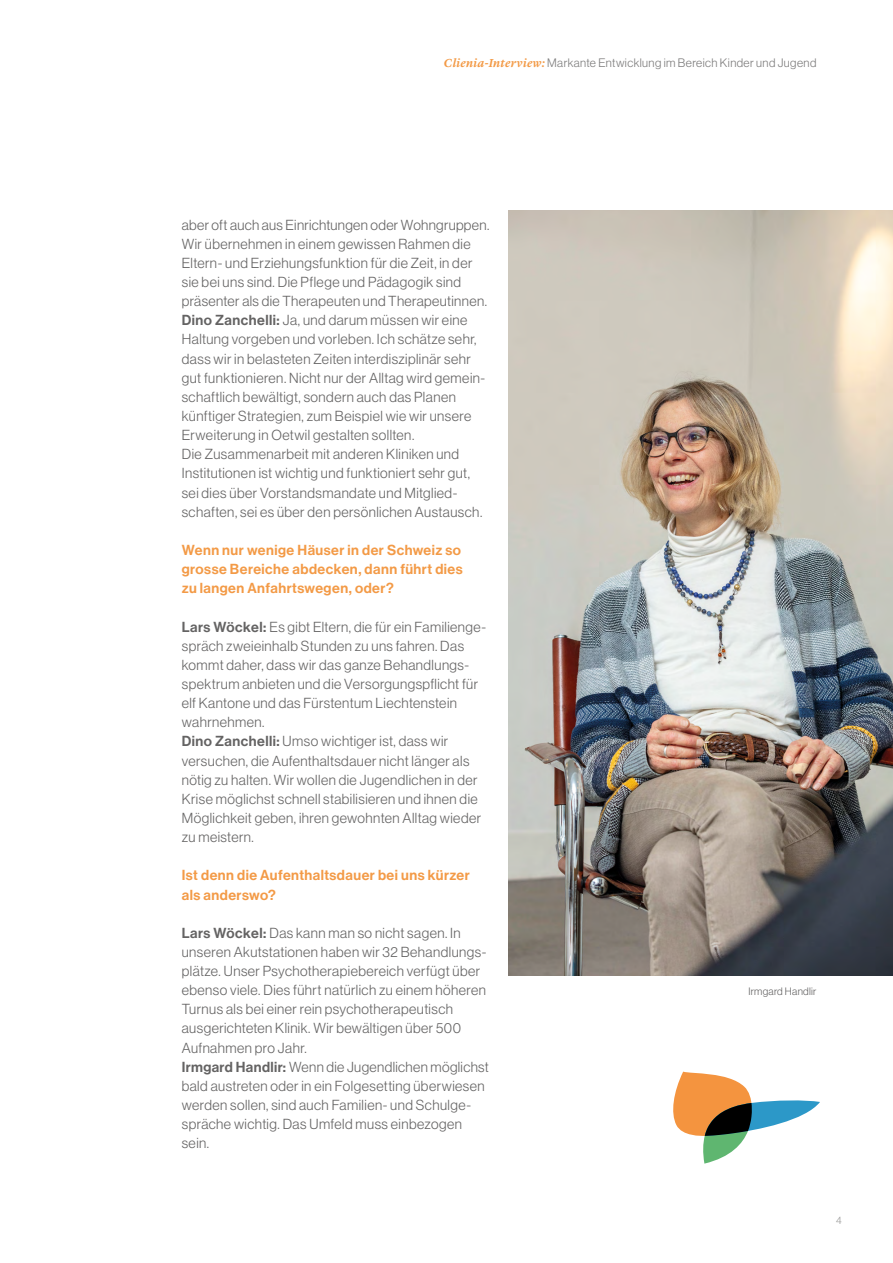
<style>
.page{position:relative;width:893px;height:1263px;background:#fff}
.page>*{position:absolute;margin:0;border:0;box-sizing:border-box;transform-origin:0 0}
.t1{font:14.25px/19.2px "N Haas Grotesk DS Pro 45 Lt";letter-spacing:.03em;color:#646363}
.t2{font:14.25px/19.2px "N Haas Grotesk DS Pro 65 Md";letter-spacing:.035em;color:#f39a46}
.t3{font:12px "N Haas Grotesk DS Pro 45 Lt";letter-spacing:.035em;color:#7c7b7b}
.t4{font:10.5px "N Haas Grotesk DS Pro 45 Lt";letter-spacing:.025em;color:#646363}
.t5{font:10.5px "N Haas Grotesk DS Pro 45 Lt";color:#9d9d9c}
.s1{font-family:"Lyon Text";font-weight:600;font-style:italic;color:#f39a46}
.s2{font-family:"N Haas Grotesk DS Pro 65 Md"}
</style>
<div class="page">
<svg style="left:673px;top:1072px;width:147px;height:91px"></svg>
<img style="left:509px;top:210px;width:384px;height:766px">
<p class="t3" style="left:444px;top:56px;width:374px"><span class="s1">Clienia-Interview:</span> Markante Entwicklung im Bereich Kinder und Jugend</p>
<p class="t1" style="left:182px;top:215px;width:309px">aber oft auch aus Einrichtungen oder Wohngruppen.<br>Wir übernehmen in einem gewissen Rahmen die Eltern- und Erziehungsfunktion für die Zeit, in der sie bei uns sind. Die Pflege und Pädagogik sind präsenter als die Therapeuten und Therapeutinnen.<br><span class="s2">Dino Zanchelli:</span> Ja, und darum müssen wir eine Haltung vorgeben und vorleben. Ich schätze sehr, dass wir in belasteten Zeiten interdisziplinär sehr gut funktionieren. Nicht nur der Alltag wird gemein&shy;schaftlich bewältigt, sondern auch das Planen künftiger Strategien, zum Beispiel wie wir unsere Erweiterung in Oetwil gestalten sollten.<br>Die Zusammenarbeit mit anderen Kliniken und Institutionen ist wichtig und funktioniert sehr gut, sei dies über Vorstandsmandate und Mitglied&shy;schaften, sei es über den persönlichen Austausch.</p>
<p class="t2" style="left:182px;top:541px;width:282px">Wenn nur wenige Häuser in der Schweiz so grosse Bereiche abdecken, dann führt dies zu langen Anfahrtswegen, oder?</p>
<p class="t1" style="left:182px;top:617px;width:306px"><span class="s2">Lars Wöckel:</span> Es gibt Eltern, die für ein Familienge&shy;spräch zweieinhalb Stunden zu uns fahren. Das kommt daher, dass wir das ganze Behandlungs&shy;spektrum anbieten und die Versorgungspflicht für elf Kantone und das Fürstentum Liechtenstein wahrnehmen.<br><span class="s2">Dino Zanchelli:</span> Umso wichtiger ist, dass wir versuchen, die Aufenthaltsdauer nicht länger als nötig zu halten. Wir wollen die Jugendlichen in der Krise möglichst schnell stabilisieren und ihnen die Möglichkeit geben, ihren gewohnten Alltag wieder zu meistern.</p>
<p class="t2" style="left:182px;top:866px;width:289px">Ist denn die Aufenthaltsdauer bei uns kürzer als anderswo?</p>
<p class="t1" style="left:182px;top:923px;width:309px"><span class="s2">Lars Wöckel:</span> Das kann man so nicht sagen. In unseren Akutstationen haben wir 32 Behandlungs&shy;plätze. Unser Psychotherapiebereich verfügt über ebenso viele. Dies führt natürlich zu einem höheren Turnus als bei einer rein psychotherapeutisch ausgerichteten Klinik. Wir bewältigen über 500<br>Aufnahmen pro Jahr.<br><span class="s2">Irmgard Handlir:</span> Wenn die Jugendlichen möglichst bald austreten oder in ein Folgesetting überwiesen werden sollen, sind auch Familien- und Schulge&shy;spräche wichtig. Das Umfeld muss einbezogen sein.</p>
<p class="t4" style="left:748px;top:985px;width:70px">Irmgard Handlir</p>
<p class="t5" style="left:836px;top:1214px;width:7px">4</p>
</div>
